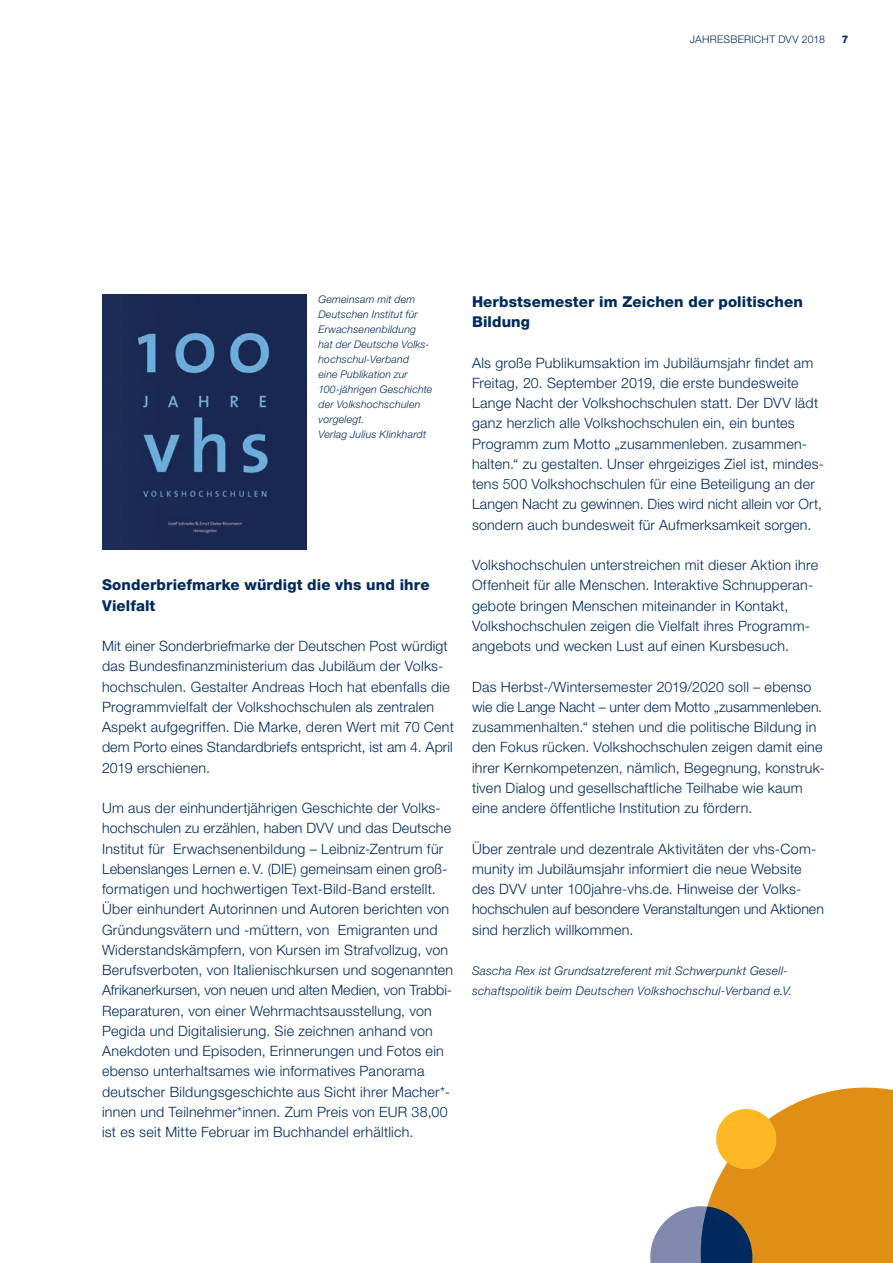
<style>
.page{position:relative;width:893px;height:1263px;background:#fff}
.page>*{position:absolute;margin:0;border:0;box-sizing:border-box;transform-origin:0 0}
.t1{font:800 15px/20.2px "Helvetica Neue LT Std";letter-spacing:.01em;color:#002a5c}
.t2{font:300 14.25px/20.2px "Helvetica Neue LT Std";letter-spacing:.02em;color:#002a5c}
.t3{font:italic 300 12px/20.2px "Helvetica Neue LT Std";letter-spacing:.025em;color:#002a5c}
.t4{font:italic 300 10.5px/15px "Helvetica Neue LT Std";letter-spacing:.02em;color:#002a5c}
.t5{font:300 10.5px "Helvetica Neue LT Std";letter-spacing:.025em;color:#002a5c}
.t6{font:800 10.5px "Helvetica Neue LT Std";color:#002a5c}
</style>
<div class="page">
<img style="left:102px;top:295px;width:204px;height:255px">
<svg style="left:650px;top:1087px;width:243px;height:176px"></svg>
<p class="t5" style="left:690px;top:32px;width:137px">JAHRESBERICHT DVV 2018</p>
<p class="t6" style="left:842px;top:33px;width:8px">7</p>
<p class="t4" style="left:318px;top:292px;width:115px">Gemeinsam mit dem<br>Deutschen Institut für<br>Erwachsenenbildung hat der Deutsche Volks&shy;hochschul-Verband<br>eine Publikation zur<br>100-jährigen Geschichte der Volkshochschulen vorgelegt.<br>Verlag Julius Klinkhardt</p>
<p class="t1" style="left:102px;top:575px;width:329px">Sonderbriefmarke würdigt die vhs und ihre<br>Vielfalt</p>
<p class="t2" style="left:102px;top:636px;width:353px">Mit einer Sonderbriefmarke der Deutschen Post würdigt das Bundesfinanzministerium das Jubiläum der Volks&shy;hochschulen. Gestalter Andreas Hoch hat ebenfalls die Programmvielfalt der Volkshochschulen als zentralen Aspekt aufgegriffen. Die Marke, deren Wert mit 70 Cent dem Porto eines Standardbriefs entspricht, ist am 4. April 2019 erschienen.</p>
<p class="t2" style="left:102px;top:798px;width:353px">Um aus der einhundertjährigen Geschichte der Volks&shy;hochschulen zu erzählen, haben DVV und das Deutsche Institut für Erwachsenenbildung – Leibniz-Zentrum für Lebenslanges Lernen e.V. (DIE) gemeinsam einen groß&shy;formatigen und hochwertigen Text-Bild-Band erstellt.<br>Über einhundert Autorinnen und Autoren berichten von Gründungsvätern und -müttern, von Emigranten und Widerstandskämpfern, von Kursen im Strafvollzug, von Berufsverboten, von Italienischkursen und sogenannten Afrikanerkursen, von neuen und alten Medien, von Trabbi-Reparaturen, von einer Wehrmachtsausstellung, von Pegida und Digitalisierung. Sie zeichnen anhand von Anekdoten und Episoden, Erinnerungen und Fotos ein ebenso unterhaltsames wie informatives Panorama deutscher Bildungsgeschichte aus Sicht ihrer Macher*- innen und Teilnehmer*innen. Zum Preis von EUR 38,00 ist es seit Mitte Februar im Buchhandel erhältlich.</p>
<p class="t1" style="left:472px;top:291px;width:332px">Herbstsemester im Zeichen der politischen<br>Bildung</p>
<p class="t2" style="left:472px;top:352px;width:354px">Als große Publikumsaktion im Jubiläumsjahr findet am Freitag, 20. September 2019, die erste bundesweite Lange Nacht der Volkshochschulen statt. Der DVV lädt ganz herzlich alle Volkshochschulen ein, ein buntes Programm zum Motto „zusammenleben. zusammen&shy;halten.“ zu gestalten. Unser ehrgeiziges Ziel ist, mindes&shy;tens 500 Volkshochschulen für eine Beteiligung an der Langen Nacht zu gewinnen. Dies wird nicht allein vor Ort, sondern auch bundesweit für Aufmerksamkeit sorgen.</p>
<p class="t2" style="left:472px;top:555px;width:348px">Volkshochschulen unterstreichen mit dieser Aktion ihre Offenheit für alle Menschen. Interaktive Schnupperan&shy;gebote bringen Menschen miteinander in Kontakt, Volkshochschulen zeigen die Vielfalt ihres Programm&shy;angebots und wecken Lust auf einen Kursbesuch.</p>
<p class="t2" style="left:472px;top:676px;width:354px">Das Herbst-/Wintersemester 2019/2020 soll – ebenso wie die Lange Nacht – unter dem Motto „zusammenleben. zusammenhalten.“ stehen und die politische Bildung in den Fokus rücken. Volkshochschulen zeigen damit eine ihrer Kernkompetenzen, nämlich, Begegnung, konstruk&shy;tiven Dialog und gesellschaftliche Teilhabe wie kaum eine andere öffentliche Institution zu fördern.</p>
<p class="t2" style="left:472px;top:838px;width:353px">Über zentrale und dezentrale Aktivitäten der vhs-Com&shy;munity im Jubiläumsjahr informiert die neue Website des DVV unter 100jahre-vhs.de. Hinweise der Volks&shy;hochschulen auf besondere Veranstaltungen und Aktionen sind herzlich willkommen.</p>
<p class="t3" style="left:472px;top:961px;width:322px">Sascha Rex ist Grundsatzreferent mit Schwerpunkt Gesell&shy;schaftspolitik beim Deutschen Volkshochschul-Verband e.V.</p>
</div>
